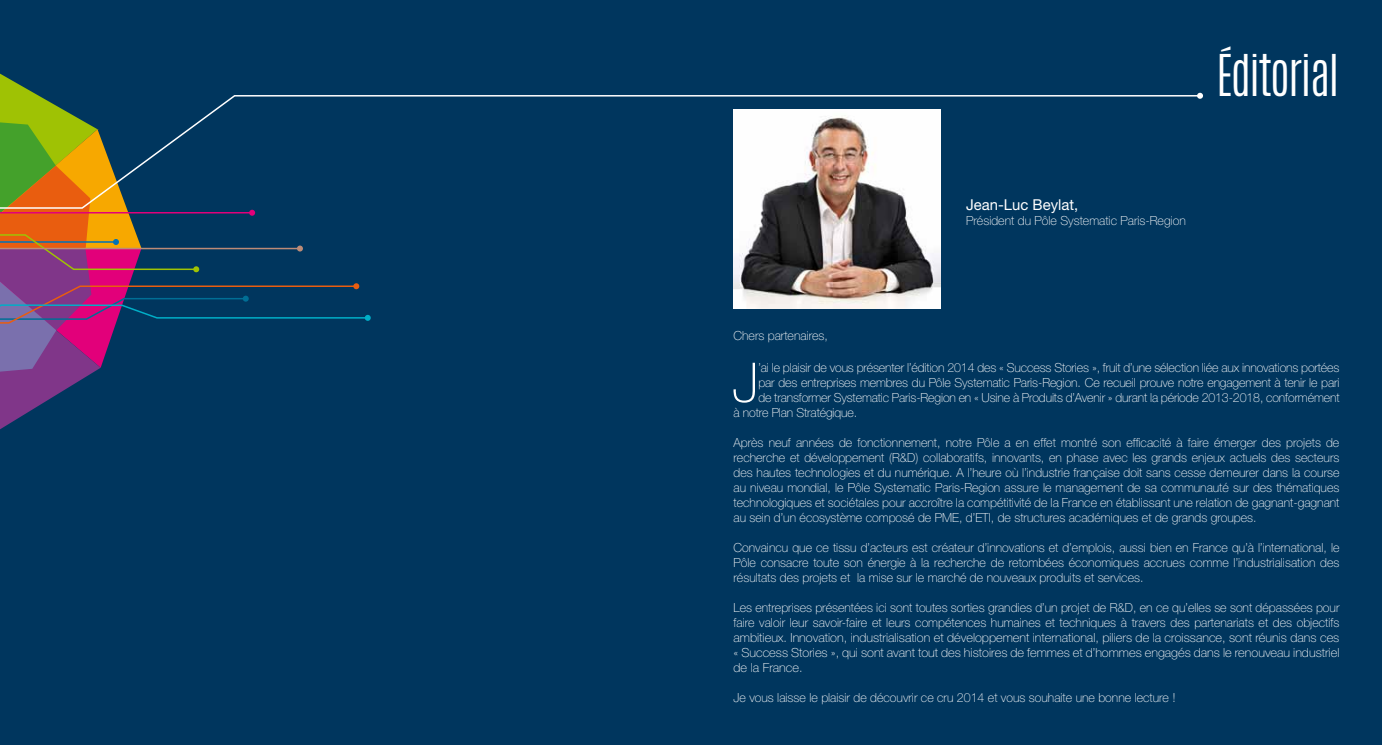
<style>
.page{position:relative;width:1382px;height:745px;background:#fff}
.page>*{position:absolute;margin:0;border:0;box-sizing:border-box;transform-origin:0 0}
.t1{font:100 54.5px "Helvetica Neue";color:#fff}
.t2{font:300 48px "Antonio";color:#fff}
.t3{font:15px "Helvetica Neue";color:#fff}
.t4{font:100 12.5px/15px "Helvetica Neue";letter-spacing:-.01em;color:#fff;text-align:justify}
</style>
<div class="page">
<div style="left:0;top:0;width:1382px;height:744px;background:#00365e"></div>
<svg style="left:371px;top:95px;width:826px;height:15px"></svg>
<svg style="left:1197px;top:93px;width:6px;height:6px"></svg>
<svg style="left:0;top:74px;width:371px;height:355px"></svg>
<img style="left:733px;top:110px;width:208px;height:199px">
<h2 class="t2" style="left:1216px;top:41px;width:125px">éditorial</h2>
<p class="t3" style="left:966px;top:196px;width:113px">Jean-Luc Beylat,</p>
<p class="t4" style="left:966px;top:213px;width:221px">Président du Pôle Systematic Paris-Region</p>
<p class="t4" style="left:733px;top:328px;width:96px">Chers partenaires,</p>
<h1 class="t1" style="left:732px;top:351px;width:27px">J</h1>
<p class="t4" style="left:758px;top:359px;width:583px">’ai le plaisir de vous présenter l’édition 2014 des « Success Stories », fruit d’une sélection liée aux innovations portées</p>
<p class="t4" style="left:758px;top:374px;width:583px">par des entreprises membres du Pôle Systematic Paris-Region. Ce recueil prouve notre engagement à tenir le pari</p>
<p class="t4" style="left:758px;top:389px;width:583px">de transformer Systematic Paris-Region en « Usine à Produits d’Avenir » durant la période 2013-2018, conformément</p>
<p class="t4" style="left:733px;top:404px;width:125px">à notre Plan Stratégique.</p>
<p class="t4" style="left:733px;top:434px;width:607px">Après neuf années de fonctionnement, notre Pôle a en effet montré son efficacité à faire émerger des projets de recherche et développement (R&amp;D) collaboratifs, innovants, en phase avec les grands enjeux actuels des secteurs des hautes technologies et du numérique. A l’heure où l’industrie française doit sans cesse demeurer dans la course au niveau mondial, le Pôle Systematic Paris-Region assure le management de sa communauté sur des thématiques technologiques et sociétales pour accroître la compétitivité de la France en établissant une relation de gagnant-gagnant au sein d’un écosystème composé de PME, d’ETI, de structures académiques et de grands groupes.</p>
<p class="t4" style="left:733px;top:539px;width:607px">Convaincu que ce tissu d’acteurs est créateur d’innovations et d’emplois, aussi bien en France qu’à l’international, le Pôle consacre toute son énergie à la recherche de retombées économiques accrues comme l’industrialisation des résultats des projets et la mise sur le marché de nouveaux produits et services.</p>
<p class="t4" style="left:733px;top:599px;width:607px">Les entreprises présentées ici sont toutes sorties grandies d’un projet de R&amp;D, en ce qu’elles se sont dépassées pour faire valoir leur savoir-faire et leurs compétences humaines et techniques à travers des partenariats et des objectifs ambitieux. Innovation, industrialisation et développement international, piliers de la croissance, sont réunis dans ces « Success Stories », qui sont avant tout des histoires de femmes et d’hommes engagés dans le renouveau industriel de la France.</p>
<p class="t4" style="left:733px;top:689px;width:444px">Je vous laisse le plaisir de découvrir ce cru 2014 et vous souhaite une bonne lecture !</p>
</div>
